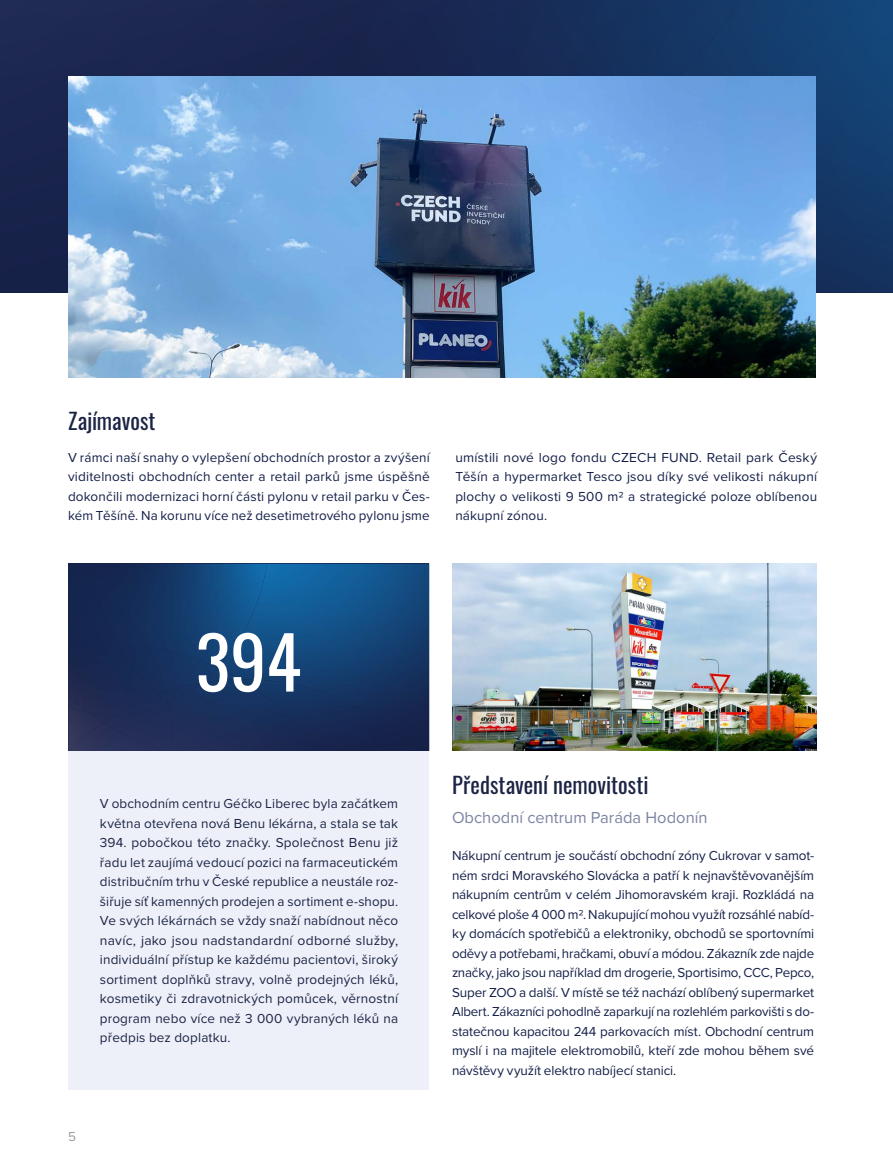
<style>
.page{position:relative;width:893px;height:1170px;background:#fff}
.page>*{position:absolute;margin:0;border:0;box-sizing:border-box;transform-origin:0 0}
.t1{font:72px "Oswald";color:#fff}
.t2{font:22.5px "Oswald";color:#1c2445}
.t3{font:16.5px "Proxima Nova";color:#7c84a2}
.t4{font:13.5px/19.5px "Proxima Nova";letter-spacing:.005em;color:#141f48;text-align:justify}
.t5{font:13.5px/19.5px "Proxima Nova";letter-spacing:.01em;color:#1c2445;text-align:justify}
.t6{font:13.5px "Proxima Nova";color:#9d9c9c}
</style>
<div class="page">
<img style="left:740px;top:0;width:153px;height:292px">
<div style="left:0;top:120px;width:68px;height:172px;background:#18234b"></div>
<div style="left:0;top:0;width:315px;height:120px;background:#1c274f"></div>
<img style="left:315px;top:0;width:8px;height:21px">
<img style="left:310px;top:21px;width:31px;height:44px">
<div style="left:617px;top:0;width:123px;height:77px;background:#153563"></div>
<img style="left:341px;top:0;width:276px;height:77px">
<div style="left:323px;top:0;width:213px;height:58px;background:#18274f"></div>
<div style="left:68px;top:750px;width:361px;height:339px;background:#eef0f9"></div>
<img style="left:68px;top:714px;width:19px;height:8px">
<img style="left:87px;top:714px;width:16px;height:8px">
<img style="left:412px;top:724px;width:17px;height:26px">
<img style="left:240px;top:563px;width:189px;height:161px">
<img style="left:218px;top:667px;width:22px;height:12px">
<img style="left:397px;top:707px;width:15px;height:25px">
<img style="left:68px;top:722px;width:35px;height:28px">
<div style="left:103px;top:714px;width:70px;height:36px;background:#232e57"></div>
<img style="left:397px;top:732px;width:21px;height:18px">
<img style="left:292px;top:679px;width:66px;height:28px">
<img style="left:168px;top:679px;width:124px;height:70px">
<img style="left:292px;top:707px;width:105px;height:43px">
<div style="left:252px;top:720px;width:66px;height:30px;background:#192a54"></div>
<img style="left:68px;top:563px;width:23px;height:8px">
<div style="left:68px;top:571px;width:23px;height:73px;background:#14254e"></div>
<img style="left:68px;top:644px;width:49px;height:70px">
<img style="left:91px;top:563px;width:176px;height:104px">
<div style="left:95px;top:586px;width:52px;height:61px;background:#152a54"></div>
<img style="left:165px;top:647px;width:53px;height:44px">
<img style="left:117px;top:644px;width:48px;height:50px">
<img style="left:115px;top:694px;width:53px;height:20px">
<img style="left:165px;top:682px;width:36px;height:21px">
<svg style="left:158px;top:691px;width:11px;height:13px"></svg>
<img style="left:452px;top:563px;width:364px;height:187px">
<img style="left:68px;top:77px;width:747px;height:301px">
<h2 class="t2" style="left:68px;top:401px;width:89px">Zajímavost</h2>
<p class="t4" style="left:68px;top:447px;width:363px">V rámci naší snahy o vylepšení obchodních prostor a zvýšení viditelnosti obchodních center a retail parků jsme úspěšně dokončili modernizaci horní části pylonu v retail parku v Čes&shy;kém Těšíně. Na korunu více než desetimetrového pylonu jsme</p>
<p class="t4" style="left:455px;top:447px;width:363px">umístili nové logo fondu CZECH FUND. Retail park Český Těšín a hypermarket Tesco jsou díky své velikosti nákupní plochy o velikosti 9 500 m2 a strategické poloze oblíbenou nákupní zónou.</p>
<h1 class="t1" style="left:196px;top:598px;width:107px">394</h1>
<p class="t5" style="left:100px;top:793px;width:300px">V obchodním centru Géčko Liberec byla začátkem května otevřena nová Benu lékárna, a stala se tak 394. pobočkou této značky. Společnost Benu již řadu let zaujímá vedoucí pozici na farmaceutickém distribučním trhu v České republice a neustále roz&shy;šiřuje síť kamenných prodejen a sortiment e-shopu.<br>Ve svých lékárnách se vždy snaží nabídnout něco navíc, jako jsou nadstandardní odborné služby, individuální přístup ke každému pacientovi, široký sortiment doplňků stravy, volně prodejných léků, kosmetiky či zdravotnických pomůcek, věrnostní program nebo více než 3 000 vybraných léků na předpis bez doplatku.</p>
<p class="t6" style="left:68px;top:1125px;width:9px">5</p>
<h2 class="t2" style="left:452px;top:765px;width:198px">Představení nemovitosti</h2>
<p class="t3" style="left:452px;top:805px;width:257px">Obchodní centrum Paráda Hodonín</p>
<p class="t4" style="left:452px;top:845px;width:364px">Nákupní centrum je součástí obchodní zóny Cukrovar v samot&shy;ném srdci Moravského Slovácka a patří k nejnavštěvovanějším nákupním centrům v celém Jihomoravském kraji. Rozkládá na celkové ploše 4 000 m2. Nakupující mohou využít rozsáhlé nabíd&shy;ky domácích spotřebičů a elektroniky, obchodů se sportovními oděvy a potřebami, hračkami, obuví a módou. Zákazník zde najde značky, jako jsou například dm drogerie, Sportisimo, CCC, Pepco, Super ZOO a další. V místě se též nachází oblíbený supermarket Albert. Zákazníci pohodlně zaparkují na rozlehlém parkovišti s do&shy;statečnou kapacitou 244 parkovacích míst. Obchodní centrum myslí i na majitele elektromobilů, kteří zde mohou během své návštěvy využít elektro nabíjecí stanici.</p>
</div>
